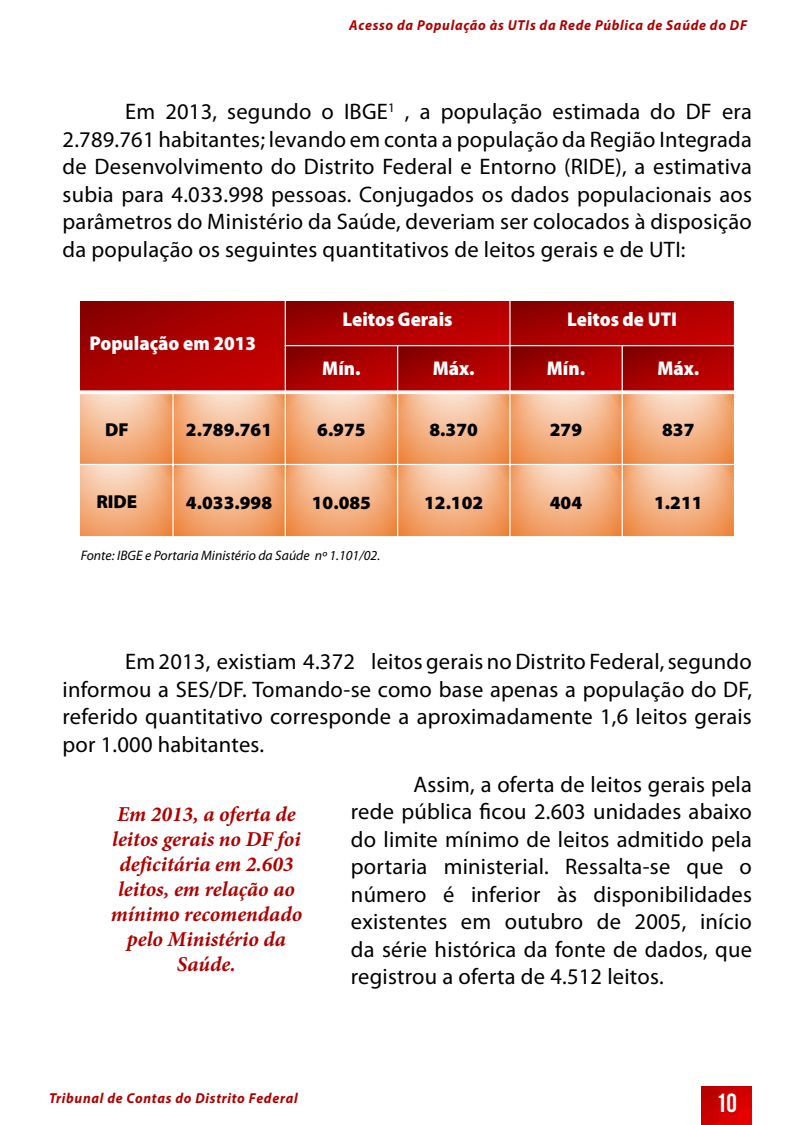
<style>
.page{position:relative;width:797px;height:1125px;background:#fff}
.page>*{position:absolute;margin:0;border:0;box-sizing:border-box;transform-origin:0 0}
.t1{font:26.25px "Bebas Neue";color:#fff}
.corpo_texto{font:22.5px/27.5px "Myriad Pro";letter-spacing:.01em;color:#000;text-align:justify}
.olho{font:italic 700 21.25px/25px "Minion Pro";color:#af0000;text-align:center}
.t2{font:900 semi-condensed 20px "Myriad Pro";color:#fff}
.t3{font:900 18.75px "Myriad Pro";letter-spacing:.005em;color:#000}
.t4{font:italic 700 14.5px "Myriad Pro";letter-spacing:.05em;color:#af0000;scale:.95 1}
.fonte{font:italic 13.75px "Myriad Pro";color:#000}
</style>
<div class="page">
<svg style="left:701px;top:1086px;width:50px;height:39px;background:#ce0000"></svg>
<svg style="left:81px;top:301px;width:203px;height:89px;background:#ab0000"></svg>
<svg style="left:286px;top:301px;width:223px;height:44px;background:#ab0000"></svg>
<svg style="left:510px;top:301px;width:223px;height:44px;background:#ab0000"></svg>
<svg style="left:286px;top:346px;width:111px;height:44px;background:#a80101"></svg>
<svg style="left:398px;top:346px;width:111px;height:44px;background:#a80202"></svg>
<svg style="left:510px;top:346px;width:111px;height:44px;background:#a80202"></svg>
<svg style="left:622px;top:346px;width:111px;height:44px;background:#a80303"></svg>
<svg style="left:81px;top:394px;width:91px;height:70px;background:#f4b488"></svg>
<svg style="left:173px;top:394px;width:111px;height:70px;background:#f3b183"></svg>
<svg style="left:286px;top:394px;width:111px;height:70px;background:#f3b082"></svg>
<svg style="left:398px;top:394px;width:111px;height:70px;background:#f3b083"></svg>
<svg style="left:510px;top:394px;width:111px;height:70px;background:#f3b183"></svg>
<svg style="left:622px;top:394px;width:111px;height:70px;background:#f3b184"></svg>
<svg style="left:81px;top:465px;width:91px;height:71px;background:#f4b489"></svg>
<svg style="left:173px;top:465px;width:111px;height:71px;background:#f3b184"></svg>
<svg style="left:286px;top:465px;width:111px;height:71px;background:#f3b083"></svg>
<svg style="left:398px;top:465px;width:111px;height:71px;background:#f3b183"></svg>
<svg style="left:510px;top:465px;width:111px;height:71px;background:#f3b184"></svg>
<svg style="left:622px;top:465px;width:111px;height:71px;background:#f3b184"></svg>
<svg style="left:81px;top:390px;width:652px;height:1px"></svg>
<p class="t4" style="left:349px;top:16px;width:420px">Acesso da População às UTIs da Rede Pública de Saúde do DF</p>
<p class="corpo_texto" style="left:62px;top:98px;width:690px;text-indent:62px">Em 2013, segundo o IBGE<sup>1</sup> , a população estimada do DF era 2.789.761 habitantes; levando em conta a população da Região Integrada de Desenvolvimento do Distrito Federal e Entorno (RIDE), a estimativa subia para 4.033.998 pessoas. Conjugados os dados populacionais aos parâmetros do Ministério da Saúde, deveriam ser colocados à disposição da população os seguintes quantitativos de leitos gerais e de UTI:</p>
<p class="t2" style="left:90px;top:330px;width:168px">População em 2013</p>
<p class="t2" style="left:342px;top:307px;width:111px">Leitos Gerais</p>
<p class="t2" style="left:567px;top:307px;width:111px">Leitos de UTI</p>
<p class="t2" style="left:322px;top:355px;width:40px">Mín.</p>
<p class="t2" style="left:432px;top:355px;width:43px">Máx.</p>
<p class="t2" style="left:546px;top:355px;width:40px">Mín.</p>
<p class="t2" style="left:657px;top:355px;width:43px">Máx.</p>
<p class="t3" style="left:105px;top:417px;width:25px">DF</p>
<p class="t3" style="left:186px;top:417px;width:88px">2.789.761</p>
<p class="t3" style="left:317px;top:417px;width:50px">6.975</p>
<p class="t3" style="left:429px;top:417px;width:50px">8.370</p>
<p class="t3" style="left:549px;top:417px;width:34px">279</p>
<p class="t3" style="left:661px;top:417px;width:34px">837</p>
<p class="t3" style="left:96px;top:490px;width:42px">RIDE</p>
<p class="t3" style="left:186px;top:490px;width:88px">4.033.998</p>
<p class="t3" style="left:312px;top:490px;width:61px">10.085</p>
<p class="t3" style="left:424px;top:490px;width:61px">12.102</p>
<p class="t3" style="left:549px;top:490px;width:34px">404</p>
<p class="t3" style="left:654px;top:490px;width:50px">1.211</p>
<p class="fonte" style="left:81px;top:547px;width:301px">Fonte: IBGE e Portaria Ministério da Saúde nº 1.101/02.</p>
<p class="corpo_texto" style="left:62px;top:648px;width:690px;text-indent:62px">Em 2013, existiam 4.372 leitos gerais no Distrito Federal, segundo informou a SES/DF. Tomando-se como base apenas a população do DF, referido quantitativo corresponde a aproximadamente 1,6 leitos gerais por 1.000 habitantes.</p>
<p class="corpo_texto" style="left:351px;top:770px;width:402px;text-indent:62px">Assim, a oferta de leitos gerais pela rede pública ficou 2.603 unidades abaixo do limite mínimo de leitos admitido pela portaria ministerial. Ressalta-se que o número é inferior às disponibilidades existentes em outubro de 2005, início da série histórica da fonte de dados, que registrou a oferta de 4.512 leitos.</p>
<p class="olho" style="left:111px;top:801px;width:193px">Em 2013, a oferta de leitos gerais no DF foi deficitária em 2.603 leitos, em relação ao mínimo recomendado pelo Ministério da<br>Saúde.</p>
<p class="t4" style="left:49px;top:1089px;width:263px">Tribunal de Contas do Distrito Federal</p>
<p class="t1" style="left:716px;top:1089px;width:22px">10</p>
</div>
